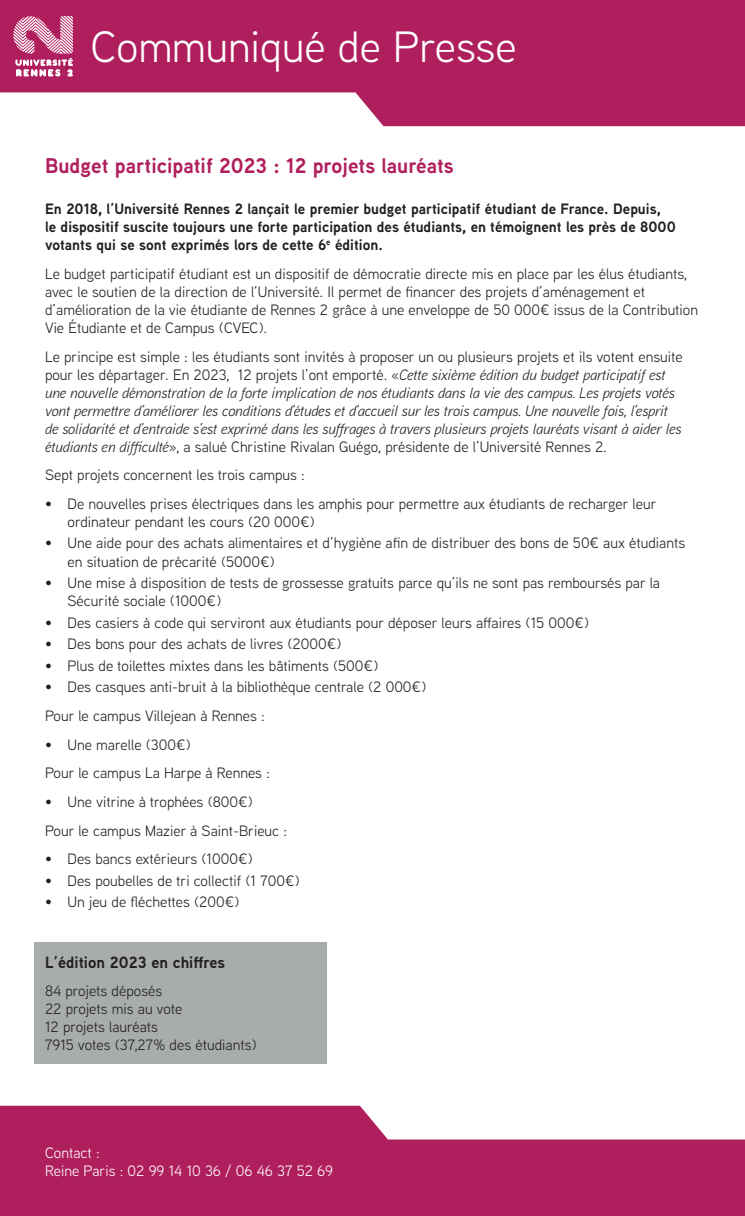
<style>
.page{position:relative;width:745px;height:1216px;background:#fff}
.page>*{position:absolute;margin:0;border:0;box-sizing:border-box;transform-origin:0 0}
.t1{font:43.75px "Aaux Next";color:#fff}
.t2{font:700 21.25px "Aaux Next";color:#b01f5d}
.t3{font:700 16.25px "Aaux Next";color:#231f20}
.t4{font:15px/18px "Aaux Next";color:#231f20}
.t5{font:italic 15px/18px "Aaux Next";color:#231f20}
.t6{font:700 15px/18px "Aaux Next";color:#231f20}
.t7{font:15px/18px "Aaux Next";color:#fff}
.s1{font-style:normal}
</style>
<div class="page">
<svg style="left:0;top:0;width:744px;height:126px;background:#ba3d73"></svg>
<svg style="left:0;top:1105px;width:744px;height:110px;fill:#b01f5d"></svg>
<svg style="left:13px;top:16px;width:60px;height:60px"></svg>
<div style="left:34px;top:942px;width:292px;height:121px;background:#a8acac"></div>
<h1 class="t1" style="left:91px;top:17px;width:427px">Communiqué de Presse</h1>
<h2 class="t2" style="left:45px;top:150px;width:410px">Budget participatif 2023 : 12 projets lauréats</h2>
<p class="t6" style="left:45px;top:200px;width:632px">En 2018, l’Université Rennes 2 lançait le premier budget participatif étudiant de France. Depuis,<br>le dispositif suscite toujours une forte participation des étudiants, en témoignent les près de 8000 votants qui se sont exprimés lors de cette 6<sup>e</sup> édition.</p>
<p class="t4" style="left:45px;top:264px;width:654px">Le budget participatif étudiant est un dispositif de démocratie directe mis en place par les élus étudiants, avec le soutien de la direction de l’Université. Il permet de financer des projets d’aménagement et d’amélioration de la vie étudiante de Rennes 2 grâce à une enveloppe de 50 000€ issus de la Contribution Vie Étudiante et de Campus (CVEC).</p>
<p class="t5" style="left:45px;top:347px;width:639px"><span class="s1">Le principe est simple : les étudiants sont invités à proposer un ou plusieurs projets et ils votent ensuite pour les départager. En 2023, 12 projets l’ont emporté. «</span>Cette sixième édition du budget participatif est une nouvelle démonstration de la forte implication de nos étudiants dans la vie des campus. Les projets votés vont permettre d’améliorer les conditions d’études et d’accueil sur les trois campus. Une nouvelle fois, l’esprit de solidarité et d’entraide s’est exprimé dans les suffrages à travers plusieurs projets lauréats visant à aider les étudiants en difficulté<span class="s1">», a salué Christine Rivalan Guégo, présidente de l’Université Rennes 2.</span></p>
<p class="t4" style="left:45px;top:465px;width:261px">Sept projets concernent les trois campus :</p>
<p class="t4" style="left:68px;top:494px;width:590px;text-indent:-22px">• De nouvelles prises électriques dans les amphis pour permettre aux étudiants de recharger leur ordinateur pendant les cours (20 000€)</p>
<p class="t4" style="left:68px;top:533px;width:618px;text-indent:-22px">• Une aide pour des achats alimentaires et d’hygiène afin de distribuer des bons de 50€ aux étudiants en situation de précarité (5000€)</p>
<p class="t4" style="left:68px;top:573px;width:593px;text-indent:-22px">• Une mise à disposition de tests de grossesse gratuits parce qu’ils ne sont pas remboursés par la<br>Sécurité sociale (1000€)</p>
<p class="t4" style="left:45px;top:613px;width:545px">• Des casiers à code qui serviront aux étudiants pour déposer leurs affaires (15 000€)</p>
<p class="t4" style="left:45px;top:634px;width:297px">• Des bons pour des achats de livres (2000€)</p>
<p class="t4" style="left:45px;top:656px;width:334px">• Plus de toilettes mixtes dans les bâtiments (500€)</p>
<p class="t4" style="left:45px;top:672px;width:382px;line-height:28.6px">• Des casques anti-bruit à la bibliothèque centrale (2 000€)<br>Pour le campus Villejean à Rennes :</p>
<p class="t4" style="left:45px;top:729px;width:226px;line-height:28.6px">• Une marelle (300€)<br>Pour le campus La Harpe à Rennes :</p>
<p class="t4" style="left:45px;top:786px;width:243px;line-height:28.6px">• Une vitrine à trophées (800€)<br>Pour le campus Mazier à Saint-Brieuc :</p>
<p class="t4" style="left:45px;top:849px;width:209px">• Des bancs extérieurs (1000€)</p>
<p class="t4" style="left:45px;top:871px;width:256px">• Des poubelles de tri collectif (1 700€)</p>
<p class="t4" style="left:45px;top:892px;width:196px">• Un jeu de fléchettes (200€)</p>
<p class="t3" style="left:45px;top:950px;width:181px">L’édition 2023 en chiffres</p>
<p class="t4" style="left:45px;top:981px;width:213px">84 projets déposés<br>22 projets mis au vote<br>12 projets lauréats<br>7915 votes (37,27% des étudiants)</p>
<p class="t7" style="left:45px;top:1142px;width:289px">Contact :<br>Reine Paris : 02 99 14 10 36 / 06 46 37 52 69</p>
</div>
